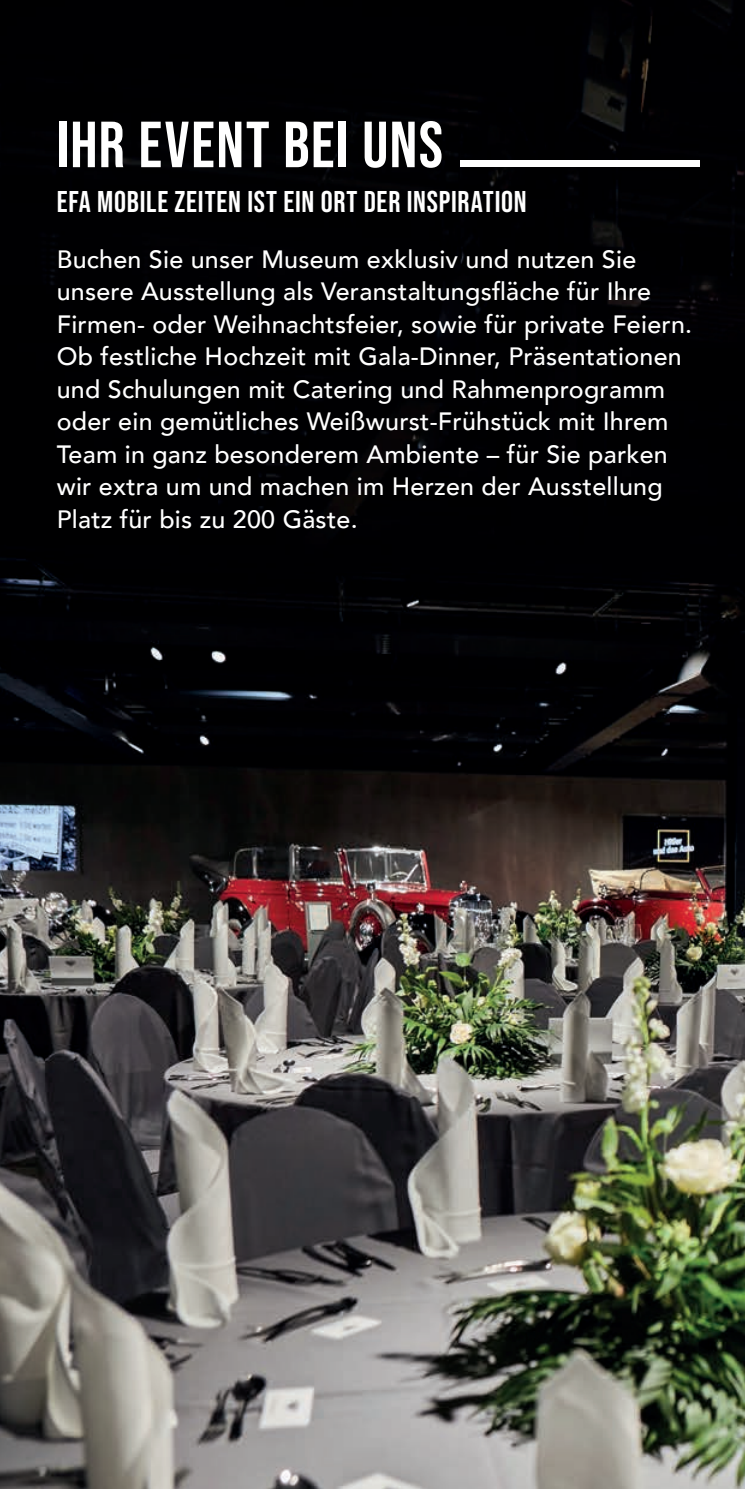
<style>
.page{position:relative;width:745px;height:1489px;background:#fff}
.page>*{position:absolute;margin:0;border:0;box-sizing:border-box;transform-origin:0 0}
.t1{font:65px "Bebas Neue";letter-spacing:.02em;color:#fff}
.t2{font:30px "Bebas Neue";letter-spacing:.025em;color:#fff}
.t3{font:500 25px/32.5px "Avenir";letter-spacing:.01em;color:#fff}
</style>
<div class="page">
<img style="left:0;top:0;width:744px;height:1488px">
<div style="left:460px;top:160px;width:239px;height:7px;background:#fff"></div>
<h1 class="t1" style="left:57px;top:108px;width:387px">IHR EVENT BEI UNS</h1>
<p class="t2" style="left:57px;top:185px;width:471px">EFA MOBILE ZEITEN IST EIN ORT DER INSPIRATION</p>
<p class="t3" style="left:57px;top:241px;width:636px">Buchen Sie unser Museum exklusiv und nutzen Sie unsere Ausstellung als Veranstaltungsfläche für Ihre Firmen- oder Weihnachtsfeier, sowie für private Feiern.<br>Ob festliche Hochzeit mit Gala-Dinner, Präsentationen und Schulungen mit Catering und Rahmenprogramm oder ein gemütliches Weißwurst-Frühstück mit Ihrem Team in ganz besonderem Ambiente – für Sie parken wir extra um und machen im Herzen der Ausstellung Platz für bis zu 200 Gäste.</p>
</div>
